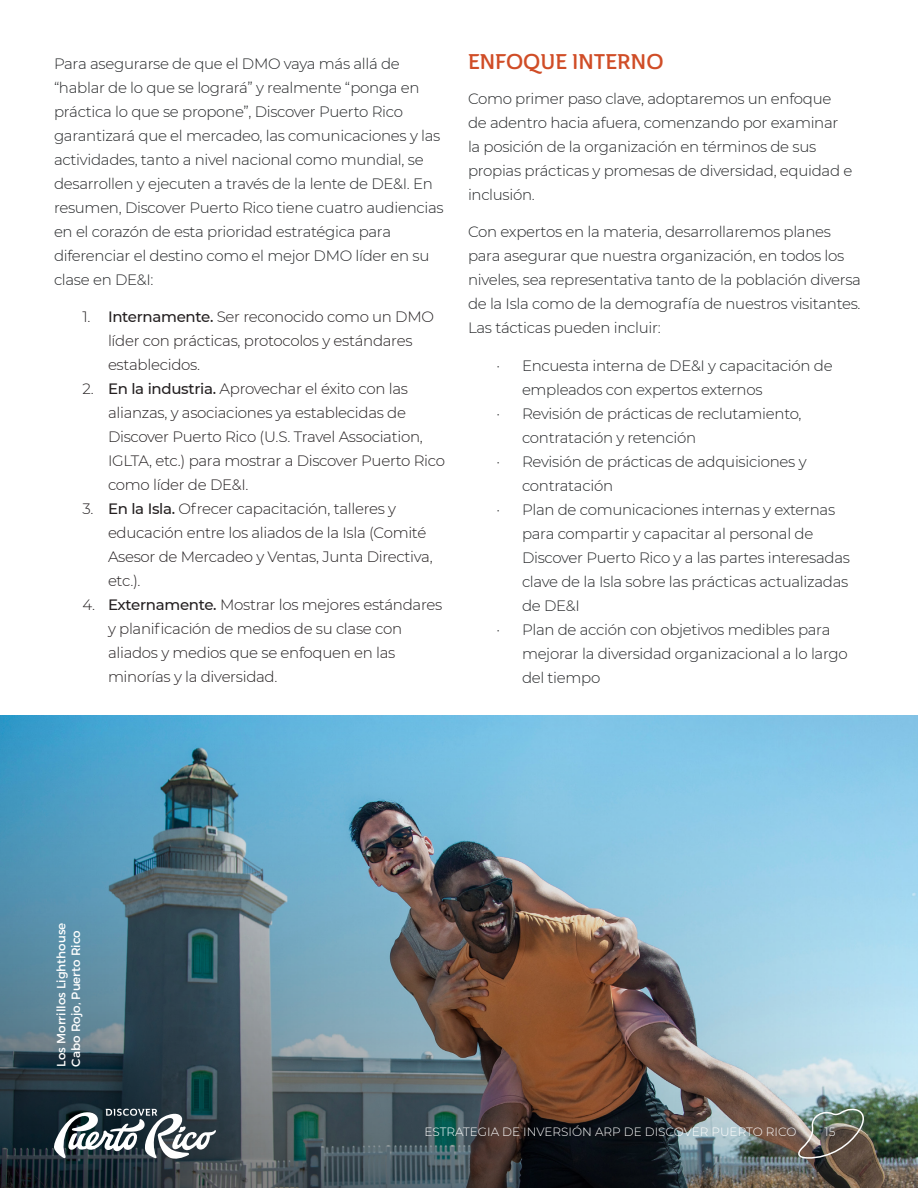
<style>
.page{position:relative;width:918px;height:1188px;background:#fff}
.page>*{position:absolute;margin:0;border:0;box-sizing:border-box;transform-origin:0 0}
.Body_Copy{font:21px "Ainslie Nor Dem";color:#d04d27}
.Body_Copy-2{font:300 15px/24px "Montserrat";letter-spacing:-.02em;color:#232527}
.t1{font:300 15px/24px "Montserrat";letter-spacing:-.02em;color:#231f20}
.t2{font:300 12px "Montserrat";color:#fff}
.Image_Location{font:12px "Montserrat";color:#fff}
.s1{font-weight:500}
</style>
<div class="page">
<img style="left:0;top:716px;width:918px;height:472px">
<img style="left:794px;top:1105px;width:80px;height:55px">
<svg style="left:53px;top:1109px;width:163px;height:51px"></svg>
<p class="Body_Copy-2" style="left:54px;top:51px;width:391px">Para asegurarse de que el DMO vaya más allá de “hablar de lo que se logrará” y realmente “ponga en práctica lo que se propone”, Discover Puerto Rico garantizará que el mercadeo, las comunicaciones y las actividades, tanto a nivel nacional como mundial, se desarrollen y ejecuten a través de la lente de DE&amp;I. En resumen, Discover Puerto Rico tiene cuatro audiencias en el corazón de esta prioridad estratégica para diferenciar el destino como el mejor DMO líder en su clase en DE&amp;I:</p>
<p class="t1" style="left:108px;top:304px;width:328px;text-indent:-26px">1. <span class="s1">Internamente.</span> Ser reconocido como un DMO líder con prácticas, protocolos y estándares establecidos.</p>
<p class="t1" style="left:108px;top:376px;width:339px;text-indent:-26px">2. <span class="s1">En la industria.</span> Aprovechar el éxito con las alianzas, y asociaciones ya establecidas de Discover Puerto Rico (U.S. Travel Association, IGLTA, etc.) para mostrar a Discover Puerto Rico como líder de DE&amp;I.</p>
<p class="t1" style="left:108px;top:496px;width:326px;text-indent:-26px">3. <span class="s1">En la Isla.</span> Ofrecer capacitación, talleres y educación entre los aliados de la Isla (Comité Asesor de Mercadeo y Ventas, Junta Directiva, etc.).</p>
<p class="t1" style="left:108px;top:592px;width:336px;text-indent:-26px">4. <span class="s1">Externamente.</span> Mostrar los mejores estándares y planificación de medios de su clase con aliados y medios que se enfoquen en las minorías y la diversidad.</p>
<p class="Body_Copy" style="left:468px;top:48px;width:197px">ENFOQUE INTERNO</p>
<p class="Body_Copy-2" style="left:468px;top:86px;width:386px">Como primer paso clave, adoptaremos un enfoque de adentro hacia afuera, comenzando por examinar la posición de la organización en términos de sus propias prácticas y promesas de diversidad, equidad e inclusión.</p>
<p class="Body_Copy-2" style="left:468px;top:220px;width:395px">Con expertos en la materia, desarrollaremos planes para asegurar que nuestra organización, en todos los niveles, sea representativa tanto de la población diversa de la Isla como de la demografía de nuestros visitantes.<br>Las tácticas pueden incluir:</p>
<p class="Body_Copy-2" style="left:522px;top:353px;width:312px;text-indent:-26px">· Encuesta interna de DE&amp;I y capacitación de empleados con expertos externos</p>
<p class="Body_Copy-2" style="left:522px;top:401px;width:281px;text-indent:-26px">· Revisión de prácticas de reclutamiento, contratación y retención</p>
<p class="Body_Copy-2" style="left:522px;top:449px;width:286px;text-indent:-26px">· Revisión de prácticas de adquisiciones y contratación</p>
<p class="Body_Copy-2" style="left:522px;top:497px;width:330px;text-indent:-26px">· Plan de comunicaciones internas y externas para compartir y capacitar al personal de Discover Puerto Rico y a las partes interesadas clave de la Isla sobre las prácticas actualizadas de DE&amp;I</p>
<p class="Body_Copy-2" style="left:522px;top:617px;width:327px;text-indent:-26px">· Plan de acción con objetivos medibles para mejorar la diversidad organizacional a lo largo del tiempo</p>
<p class="Image_Location" style="left:54px;top:1066px;width:145px;rotate:-90deg">Los Morrillos Lighthouse</p>
<p class="Image_Location" style="left:68px;top:1066px;width:138px;rotate:-90deg">Cabo Rojo, Puerto Rico</p>
<p class="t2" style="left:425px;top:1123px;width:374px">ESTRATEGIA DE INVERSIÓN ARP DE DISCOVER PUERTO RICO</p>
<p class="t2" style="left:825px;top:1123px;width:12px">15</p>
</div>
